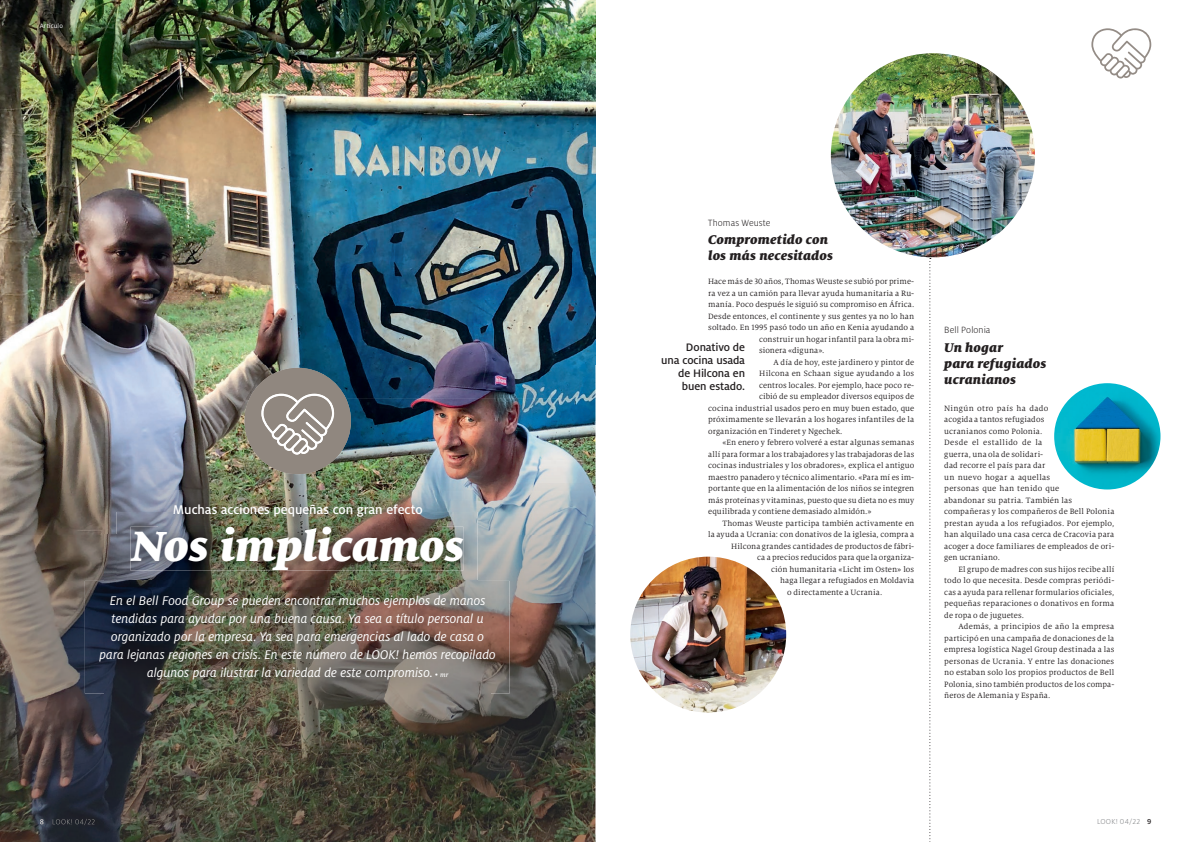
<style>
.page{position:relative;width:1191px;height:842px;background:#fff}
.page>*{position:absolute;margin:0;border:0;box-sizing:border-box;transform-origin:0 0}
.t1{font:italic 900 47px "Milo Serif Pro";color:#fff}
.t2{font:italic 14px/18px "Milo Pro";letter-spacing:-.005em;color:#fff;text-align:center}
.t3{font:italic 900 14px/16px "Milo Serif Pro";letter-spacing:.01em;color:#231f20}
.t4{font:500 14px "Milo Pro";letter-spacing:-.005em;color:#fff}
.t5{font:500 12px/13px "Milo Pro";letter-spacing:-.01em;color:#231f20;text-align:right}
.t6{font:300 10px "Milo Pro";letter-spacing:.005em;color:#231f20}
.t7{font:8.5px/11.5px "Milo Serif Pro";letter-spacing:.01em;color:#231f20;text-align:justify}
.t8{font:300 8px "Milo Pro";letter-spacing:.03em;color:#808285}
.t9{font:7px "Milo Pro";letter-spacing:.015em;color:#fff}
.s1{font-family:"Milo Serif Pro";font-style:normal;font-size:8.5px}
.s2{font-family:"Milo Serif Pro";font-weight:500;font-size:7px}
.s3{font-weight:500;color:#231f20}
</style>
<div class="page">
<img style="left:0;top:0;width:595px;height:365px">
<svg style="left:1091px;top:28px;width:61px;height:51px"></svg>
<img style="left:1054px;top:383px;width:106px;height:106px;border-radius:53px">
<img style="left:831px;top:53px;width:204px;height:204px;border-radius:102px">
<img style="left:630px;top:557px;width:156px;height:155px;border-radius:78px">
<img style="left:0;top:365px;width:175px;height:170px">
<img style="left:175px;top:365px;width:105px;height:126px">
<img style="left:280px;top:365px;width:315px;height:33px">
<img style="left:315px;top:398px;width:280px;height:103px">
<img style="left:280px;top:474px;width:35px;height:17px">
<img style="left:437px;top:501px;width:158px;height:34px">
<img style="left:0;top:535px;width:105px;height:307px">
<img style="left:105px;top:535px;width:12px;height:46px">
<img style="left:477px;top:535px;width:118px;height:68px">
<img style="left:491px;top:603px;width:104px;height:239px">
<img style="left:105px;top:693px;width:386px;height:149px">
<svg style="left:40px;top:819px;width:3px;height:5px"></svg>
<img style="left:53px;top:819px;width:41px;height:6px">
<img style="left:244px;top:368px;width:107px;height:106px">
<img style="left:117px;top:512px;width:360px;height:69px">
<img style="left:130px;top:527px;width:333px;height:43px">
<img style="left:85px;top:581px;width:424px;height:112px">
<svg style="left:929px;top:258px;width:2px;height:584px"></svg>
<img style="left:159px;top:491px;width:278px;height:36px">
<img style="left:159px;top:527px;width:278px;height:5px">
<p class="t9" style="left:40px;top:22px;width:25px">Artículo</p>
<h2 class="t4" style="left:173px;top:502px;width:251px">Muchas acciones pequeñas con gran efecto</h2>
<h1 class="t1" style="left:131px;top:518px;width:334px">Nos implicamos</h1>
<p class="t2" style="left:100px;top:592px;width:398px">En el Bell Food Group se pueden encontrar muchos ejemplos de manos tendidas para ayudar por una buena causa. Ya sea a título personal u organizado por la empresa. Ya sea para emergencias al lado de casa o para lejanas regiones en crisis. En este número de LOOK! hemos recopilado algunos para ilustrar la variedad de este compromiso. <span class="s1">•</span> <span class="s2">mr</span></p>
<p class="t6" style="left:708px;top:217px;width:64px">Thomas Weuste</p>
<h2 class="t3" style="left:708px;top:232px;width:126px">Comprometido con los más necesitados</h2>
<p class="t7" style="left:708px;top:276px;width:207px">Hace más de 30 años, Thomas Weuste se subió por prime-</p>
<p class="t7" style="left:708px;top:287px;width:208px">ra vez a un camión para llevar ayuda humanitaria a Ru-</p>
<p class="t7" style="left:708px;top:299px;width:208px">manía. Poco después le siguió su compromiso en África.</p>
<p class="t7" style="left:708px;top:310px;width:207px">Desde entonces, el continente y sus gentes ya no lo han</p>
<p class="t7" style="left:708px;top:322px;width:208px">soltado. En 1995 pasó todo un año en Kenia ayudando a</p>
<p class="t7" style="left:759px;top:333px;width:156px">construir un hogar infantil para la obra mi-</p>
<p class="t7" style="left:759px;top:345px;width:67px">sionera «diguna».</p>
<p class="t7" style="left:773px;top:356px;width:142px">A día de hoy, este jardinero y pintor de</p>
<p class="t7" style="left:759px;top:368px;width:156px">Hilcona en Schaan sigue ayudando a los</p>
<p class="t7" style="left:759px;top:379px;width:156px">centros locales. Por ejemplo, hace poco re-</p>
<p class="t7" style="left:759px;top:391px;width:156px">cibió de su empleador diversos equipos de</p>
<p class="t7" style="left:708px;top:402px;width:208px">cocina industrial usados pero en muy buen estado, que</p>
<p class="t7" style="left:708px;top:414px;width:208px">próximamente se llevarán a los hogares infantiles de la</p>
<p class="t7" style="left:708px;top:425px;width:136px">organización en Tinderet y Ngechek.</p>
<p class="t7" style="left:722px;top:437px;width:193px">«En enero y febrero volveré a estar algunas semanas</p>
<p class="t7" style="left:708px;top:448px;width:208px">allí para formar a los trabajadores y las trabajadoras de las</p>
<p class="t7" style="left:708px;top:460px;width:207px">cocinas industriales y los obradores», explica el antiguo</p>
<p class="t7" style="left:708px;top:471px;width:207px">maestro panadero y técnico alimentario. «Para mí es im-</p>
<p class="t7" style="left:708px;top:483px;width:208px">portante que en la alimentación de los niños se integren</p>
<p class="t7" style="left:708px;top:494px;width:208px">más proteínas y vitaminas, puesto que su dieta no es muy</p>
<p class="t7" style="left:708px;top:506px;width:165px">equilibrada y contiene demasiado almidón.»</p>
<p class="t7" style="left:722px;top:517px;width:193px">Thomas Weuste participa también activamente en</p>
<p class="t7" style="left:708px;top:529px;width:207px">la ayuda a Ucrania: con donativos de la iglesia, compra a</p>
<p class="t7" style="left:731px;top:540px;width:185px">Hilcona grandes cantidades de productos de fábri-</p>
<p class="t7" style="left:757px;top:552px;width:158px">ca a precios reducidos para que la organiza-</p>
<p class="t7" style="left:771px;top:563px;width:145px">ción humanitaria «Licht im Osten» los</p>
<p class="t7" style="left:780px;top:575px;width:135px">haga llegar a refugiados en Moldavia</p>
<p class="t7" style="left:787px;top:586px;width:96px">o directamente a Ucrania.</p>
<h3 class="t5" style="left:661px;top:341px;width:85px">Donativo de<br>una cocina usada de Hilcona en buen estado.</h3>
<p class="t6" style="left:944px;top:325px;width:48px">Bell Polonia</p>
<h2 class="t3" style="left:944px;top:339px;width:103px">Un hogar<br>para refugiados ucranianos</h2>
<p class="t7" style="left:944px;top:402px;width:172px;text-align:left">Ningún otro país ha dado<br>acogida a tantos refugiados<br>ucranianos como Polonia.<br>Desde el estallido de la<br>guerra, una ola de solidari-<br>dad recorre el país para dar<br>un nuevo hogar a aquellas<br>personas que han tenido que<br>abandonar su patria. También las compañeras y los compañeros de Bell Polonia prestan ayuda a los refugiados. Por ejemplo, han alquilado una casa cerca de Cracovia para acoger a doce familiares de empleados de ori&shy;gen ucraniano.</p>
<p class="t7" style="left:944px;top:563px;width:172px;text-indent:14px">El grupo de madres con sus hijos recibe allí todo lo que necesita. Desde compras periódi&shy;cas a ayuda para rellenar formularios oficiales, pequeñas reparaciones o donativos en forma de ropa o de juguetes.</p>
<p class="t7" style="left:944px;top:621px;width:172px;text-indent:14px">Además, a principios de año la empresa participó en una campaña de donaciones de la empresa logística Nagel Group destinada a las personas de Ucrania. Y entre las donaciones no estaban solo los propios productos de Bell Polonia, sino también productos de los compa&shy;ñeros de Alemania y España.</p>
<p class="t8" style="left:1097px;top:817px;width:56px">LOOK! 04/22 <span class="s3">9</span></p>
</div>
